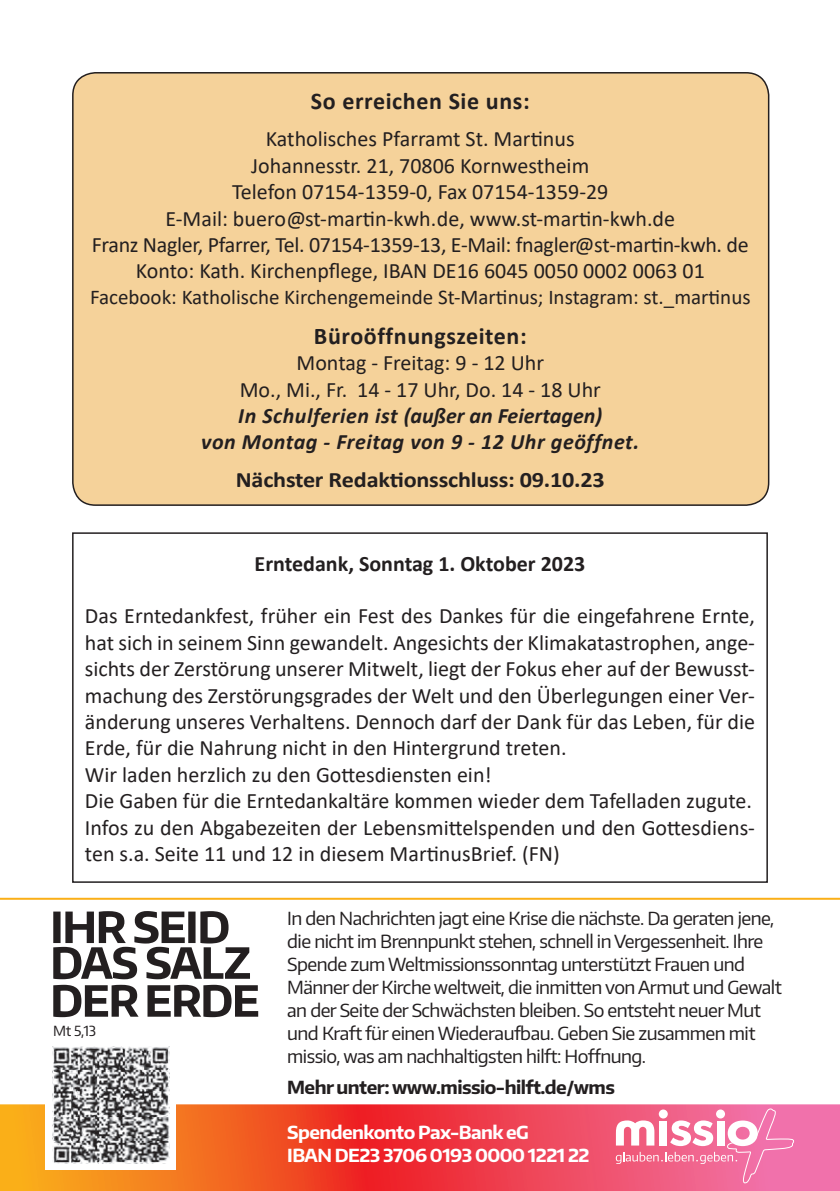
<style>
.page{position:relative;width:840px;height:1191px;background:#fff}
.page>*{position:absolute;margin:0;border:0;box-sizing:border-box;transform-origin:0 0}
.t1{font:700 24px "Calibri";letter-spacing:.025em;color:#231f20}
.t2{font:22px/26.4px "Calibri";color:#231f20;text-align:center}
.t3{font:italic 700 22px/26.4px "Calibri";letter-spacing:.025em;color:#231f20;text-align:center}
.t4{font:700 22px "Calibri";letter-spacing:-.01em;color:#231f20;scale:1.1 1}
.t5{font:700 22px "Calibri";letter-spacing:-.01em;color:#231f20}
.t6{font:21px "Calibri";color:#231f20}
.t7{font:18px/23px "Encode Sans Normal";letter-spacing:-.03em;color:#231f20}
.t8{font:700 18px/23px "Encode Sans Normal";letter-spacing:-.03em;color:#fff}
.t9{font:700 18px "Encode Sans Normal";letter-spacing:-.03em;color:#231f20}
.t10{font:14px "Encode Sans Normal";color:#231f20}
</style>
<div class="page">
<div style="left:73px;top:73px;width:695px;height:432px;background:#f5d29a;border-radius:23px"></div>
<div style="left:72px;top:72px;width:697px;height:434px;border:2px solid #231f20;border-radius:23px"></div>
<svg style="left:0;top:1104px;width:839px;height:87px;background:#f05643"></svg>
<hr style="left:0;top:897px;width:839px;height:2px;background:#faaf18">
<div style="left:45px;top:1039px;width:131px;height:130px;background:#fff"></div>
<img style="left:52px;top:1046px;width:117px;height:117px">
<svg style="left:53px;top:911px;width:205px;height:106px"></svg>
<svg style="left:615px;top:1108px;width:178px;height:75px"></svg>
<div style="left:72px;top:532px;width:695px;height:351px;border:2px solid #231f20"></div>
<p class="t1" style="left:311px;top:84px;width:220px">So erreichen Sie uns:</p>
<p class="t2" style="left:92px;top:125px;width:658px">Katholisches Pfarramt St. Martinus<br>Johannesstr. 21, 70806 Kornwestheim<br>Telefon 07154-1359-0, Fax 07154-1359-29<br>E-Mail: buero @ st-martin-kwh.de, www.st-martin-kwh.de<br>Franz Nagler, Pfarrer, Tel. 07154-1359-13, E-Mail: fnagler @st-martin-kwh. de Konto: Kath. Kirchenpflege, IBAN DE16 6045 0050 0002 0063 01</p>
<p class="t6" style="left:90px;top:282px;width:661px">Facebook: Katholische Kirchengemeinde St-Martinus; Instagram: st._martinus</p>
<p class="t1" style="left:314px;top:319px;width:214px">Büroöffnungszeiten:</p>
<p class="t2" style="left:239px;top:349px;width:362px">Montag - Freitag: 9 - 12 Uhr<br>Mo., Mi., Fr. 14 - 17 Uhr, Do. 14 - 18 Uhr</p>
<p class="t3" style="left:201px;top:402px;width:439px">In Schulferien ist (außer an Feiertagen)<br>von Montag - Freitag von 9 - 12 Uhr geöffnet.</p>
<p class="t4" style="left:236px;top:464px;width:336px">Nächster Redaktionsschluss: 09.10.23</p>
<p class="t5" style="left:254px;top:548px;width:332px">Erntedank, Sonntag 1. Oktober 2023</p>
<p class="t2" style="left:85px;top:602px;width:671px;text-align:left">Das Erntedankfest, früher ein Fest des Dankes für die eingefahrene Ernte, hat sich in seinem Sinn gewandelt. Angesichts der Klimakatastrophen, ange&shy;sichts der Zerstörung unserer Mitwelt, liegt der Fokus eher auf der Bewusst&shy;machung des Zerstörungsgrades der Welt und den Überlegungen einer Ver&shy;änderung unseres Verhaltens. Dennoch darf der Dank für das Leben, für die Erde, für die Nahrung nicht in den Hintergrund treten.<br>Wir laden herzlich zu den Gottesdiensten ein!<br>Die Gaben für die Erntedankaltäre kommen wieder dem Tafelladen zugute.<br>Infos zu den Abgabezeiten der Lebensmittelspenden und den Gottesdiens&shy;ten s.a. Seite 11 und 12 in diesem MartinusBrief. (FN)</p>
<p class="t10" style="left:53px;top:1021px;width:44px">Mt 5,13</p>
<p class="t7" style="left:287px;top:906px;width:496px">In den Nachrichten jagt eine Krise die nächste. Da geraten jene, die nicht im Brennpunkt stehen, schnell in Vergessenheit. Ihre Spende zum Weltmissionssonntag unterstützt Frauen und Männer der Kirche weltweit, die inmitten von Armut und Gewalt an der Seite der Schwächsten bleiben. So entsteht neuer Mut und Kraft für einen Wiederaufbau. Geben Sie zusammen mit missio, was am nachhaltigsten hilft: Hoffnung.</p>
<p class="t9" style="left:287px;top:1075px;width:329px">Mehr unter: www.missio-hilft.de/wms</p>
<p class="t8" style="left:287px;top:1119px;width:303px">Spendenkonto Pax-Bank eG<br>IBAN DE23 3706 0193 0000 1221 22</p>
</div>
